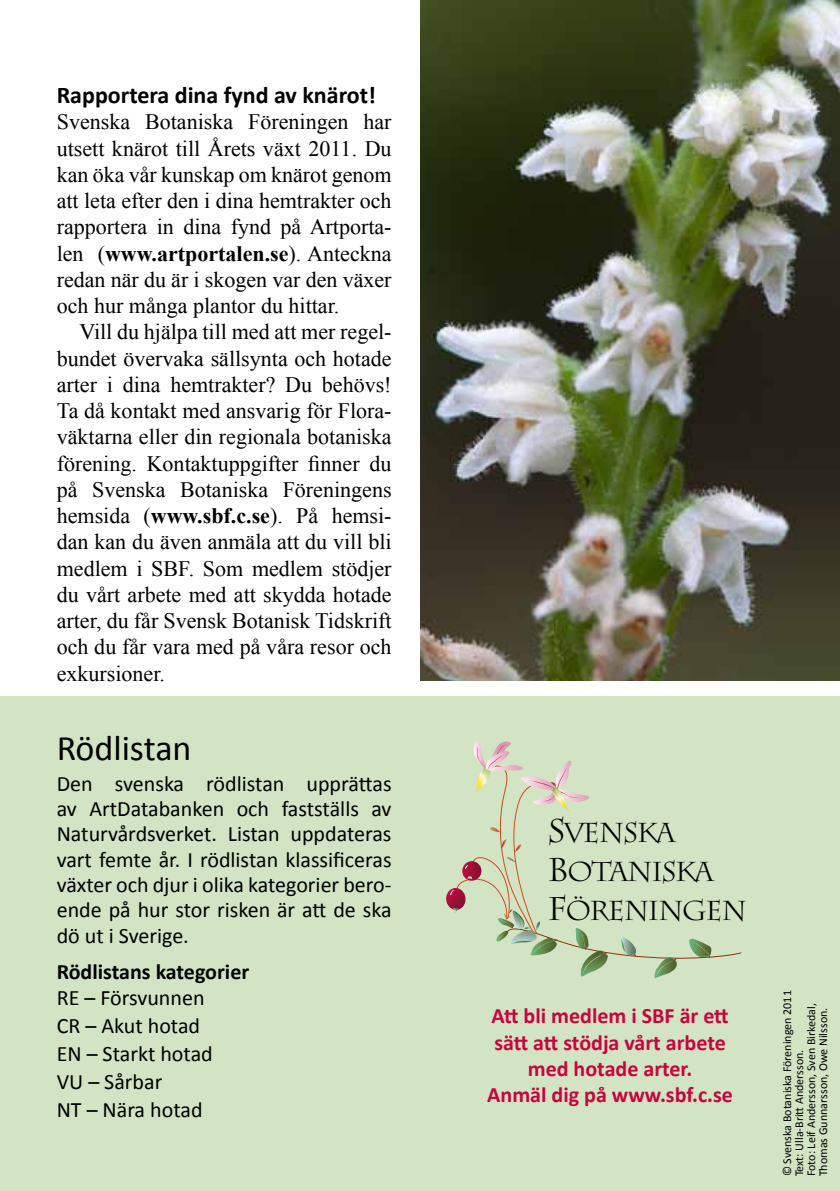
<style>
.page{position:relative;width:840px;height:1191px;background:#fff}
.page>*{position:absolute;margin:0;border:0;box-sizing:border-box;transform-origin:0 0}
.t1{font:36px "Calibri";color:#000}
.t2{font:27.2px/39.2px "Charlemagne Std";letter-spacing:-.05em;color:#000}
.t3{font:700 24px "Calibri";color:#000}
.t4{font:22px/26.2px "Times New Roman";color:#000;text-align:justify}
.t5{font:22px/25.4px "Calibri";color:#000;text-align:justify}
.t6{font:700 22px/26.4px "Calibri";color:#c9043d;text-align:center}
.t7{font:700 22px "Calibri";color:#000}
.t8{font:12px/12px "Calibri";color:#000}
.s1{font-weight:700}
.s2{font-size:32.8px}
</style>
<div class="page">
<div style="left:0;top:696px;width:839px;height:495px;background:#d3e4c5"></div>
<img style="left:420px;top:0;width:419px;height:680px">
<svg style="left:446px;top:741px;width:295px;height:237px"></svg>
<p class="t3" style="left:57px;top:80px;width:320px">Rapportera dina fynd av knärot!</p>
<p class="t4" style="left:57px;top:108px;width:336px">Svenska Botaniska Föreningen har utsett knärot till Årets växt 2011. Du kan öka vår kunskap om knärot genom att leta efter den i dina hemtrakter och rapportera in dina fynd på Artporta&shy;len (<span class="s1">www.artportalen.se</span>). Anteckna redan när du är i skogen var den växer och hur många plantor du hittar.</p>
<p class="t4" style="left:57px;top:318px;width:336px;text-indent:23px">Vill du hjälpa till med att mer regel&shy;bundet övervaka sällsynta och hotade arter i dina hemtrakter? Du behövs!<br>Ta då kontakt med ansvarig för Flora&shy;väktarna eller din regionala botaniska förening. Kontaktuppgifter finner du på Svenska Botaniska Föreningens hemsida (<span class="s1">www.sbf.c.se</span>). På hemsi&shy;dan kan du även anmäla att du vill bli medlem i SBF. Som medlem stödjer du vårt arbete med att skydda hotade arter, du får Svensk Botanisk Tidskrift och du får vara med på våra resor och exkursioner.</p>
<h1 class="t1" style="left:57px;top:725px;width:136px">Rödlistan</h1>
<p class="t5" style="left:57px;top:771px;width:336px">Den svenska rödlistan upprättas av ArtDatabanken och fastställs av Naturvårdsverket. Listan uppdateras vart femte år. I rödlistan klassificeras växter och djur i olika kategorier bero&shy;ende på hur stor risken är att de ska dö ut i Sverige.</p>
<p class="t7" style="left:57px;top:958px;width:194px">Rödlistans kategorier</p>
<p class="t5" style="left:57px;top:983px;width:157px;line-height:28.2px;text-align:left">RE – Försvunnen<br>CR – Akut hotad<br>EN – Starkt hotad<br>VU – Sårbar<br>NT – Nära hotad</p>
<p class="t2" style="left:547px;top:813px;width:201px"><span class="s2">S</span>VENSKA<br><span class="s2">B</span>OTANISKA<br><span class="s2">F</span>ÖRENINGEN</p>
<p class="t6" style="left:487px;top:1002px;width:247px">Att bli medlem i SBF är ett sätt att stödja vårt arbete med hotade arter.<br>Anmäl dig på www.sbf.c.se</p>
<p class="t8" style="left:780px;top:1176px;width:187px;rotate:-90deg">© Svenska Botaniska Föreningen 2011<br>Text: Ulla-Britt Andersson.<br>Foto: Leif Andersson, Sven Birkedal, Thomas Gunnarsson, Owe Nilsson.</p>
</div>
